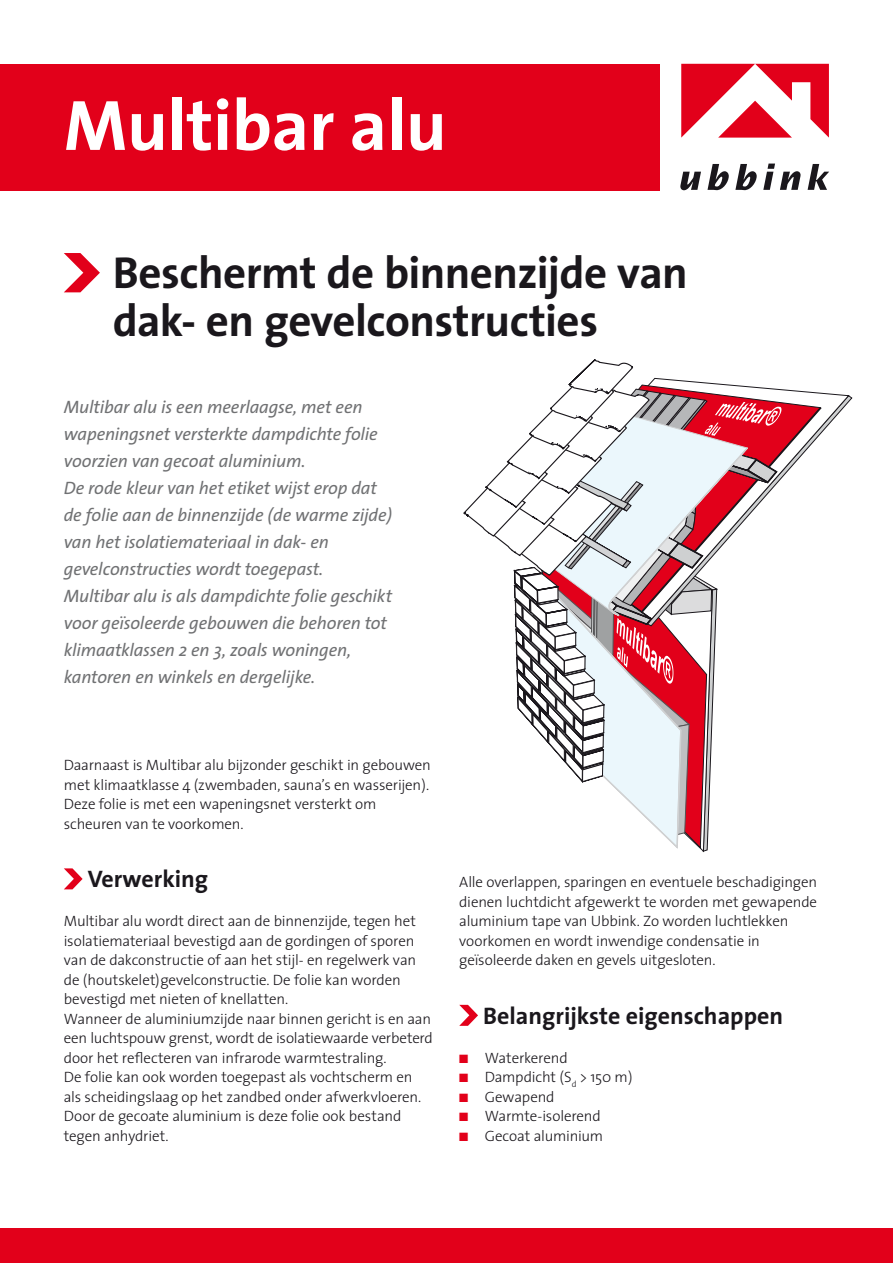
<style>
.page{position:relative;width:893px;height:1263px;background:#fff}
.page>*{position:absolute;margin:0;border:0;box-sizing:border-box;transform-origin:0 0}
.t1{font:700 72px "The Sans";letter-spacing:-.005em;color:#fff}
.t2{font:700 45px/48px "The Sans";letter-spacing:-.01em;color:#1a171c}
.t3{font:700 24px "The Sans";color:#1a171c}
.t4{font:italic 18px/27px "The Sans";letter-spacing:-.01em;color:#707173}
.t5{font:300 15px/19.5px "The Sans";letter-spacing:-.01em;color:#1a171c}
.s1{color:#e2001a}
</style>
<div class="page">
<svg style="left:463px;top:359px;width:359px;height:494px"></svg>
<div style="left:0;top:64px;width:659px;height:126px;background:#e2001a"></div>
<div style="left:0;top:1229px;width:893px;height:34px;background:#e2001a"></div>
<svg style="left:680px;top:172px;width:21px;height:18px"></svg>
<svg style="left:707px;top:164px;width:22px;height:26px"></svg>
<svg style="left:735px;top:164px;width:22px;height:26px"></svg>
<svg style="left:763px;top:164px;width:37px;height:26px"></svg>
<svg style="left:808px;top:164px;width:21px;height:26px"></svg>
<svg style="left:681px;top:64px;width:148px;height:74px"></svg>
<svg style="left:459px;top:1005px;width:19px;height:21px"></svg>
<svg style="left:64px;top:253px;width:36px;height:39px"></svg>
<svg style="left:64px;top:868px;width:19px;height:21px"></svg>
<h1 class="t1" style="left:64px;top:65px;width:384px">Multibar alu</h1>
<h2 class="t2" style="left:113px;top:247px;width:577px">Beschermt de binnenzijde van dak- en gevelconstructies</h2>
<p class="t4" style="left:64px;top:393px;width:330px">Multibar alu is een meerlaagse, met een wapeningsnet versterkte dampdichte folie voorzien van gecoat aluminium.<br>De rode kleur van het etiket wijst erop dat de folie aan de binnenzijde (de warme zijde) van het isolatiemateriaal in dak- en gevelconstructies wordt toegepast.<br>Multibar alu is als dampdichte folie geschikt voor geïsoleerde gebouwen die behoren tot klimaatklassen 2 en 3, zoals woningen, kantoren en winkels en dergelijke.</p>
<p class="t5" style="left:64px;top:755px;width:369px">Daarnaast is Multibar alu bijzonder geschikt in gebouwen met klimaatklasse 4 (zwembaden, sauna’s en wasserijen).<br>Deze folie is met een wapeningsnet versterkt om scheuren van te voorkomen.</p>
<h3 class="t3" style="left:88px;top:859px;width:122px">Verwerking</h3>
<p class="t5" style="left:64px;top:911px;width:371px">Multibar alu wordt direct aan de binnenzijde, tegen het isolatiemateriaal bevestigd aan de gordingen of sporen van de dakconstructie of aan het stijl- en regelwerk van de (houtskelet)gevelconstructie. De folie kan worden bevestigd met nieten of knellatten.<br>Wanneer de aluminiumzijde naar binnen gericht is en aan een luchtspouw grenst, wordt de isolatiewaarde verbeterd door het reflecteren van infrarode warmtestraling.<br>De folie kan ook worden toegepast als vochtscherm en als scheidingslaag op het zandbed onder afwerkvloeren.<br>Door de gecoate aluminium is deze folie ook bestand tegen anhydriet.</p>
<p class="t5" style="left:459px;top:872px;width:359px">Alle overlappen, sparingen en eventuele beschadigingen dienen luchtdicht afgewerkt te worden met gewapende aluminium tape van Ubbink. Zo worden luchtlekken voorkomen en wordt inwendige condensatie in geïsoleerde daken en gevels uitgesloten.</p>
<h3 class="t3" style="left:483px;top:995px;width:301px">Belangrijkste eigenschappen</h3>
<p class="t5" style="left:459px;top:1047px;width:110px"><span class="s1">■</span> Waterkerend</p>
<p class="t5" style="left:459px;top:1067px;width:175px"><span class="s1">■</span> Dampdicht (S<sub>d</sub> &gt; 150 m)</p>
<p class="t5" style="left:459px;top:1086px;width:97px"><span class="s1">■</span> Gewapend</p>
<p class="t5" style="left:459px;top:1106px;width:143px"><span class="s1">■</span> Warmte-isolerend</p>
<p class="t5" style="left:459px;top:1125px;width:146px"><span class="s1">■</span> Gecoat aluminium</p>
</div>
